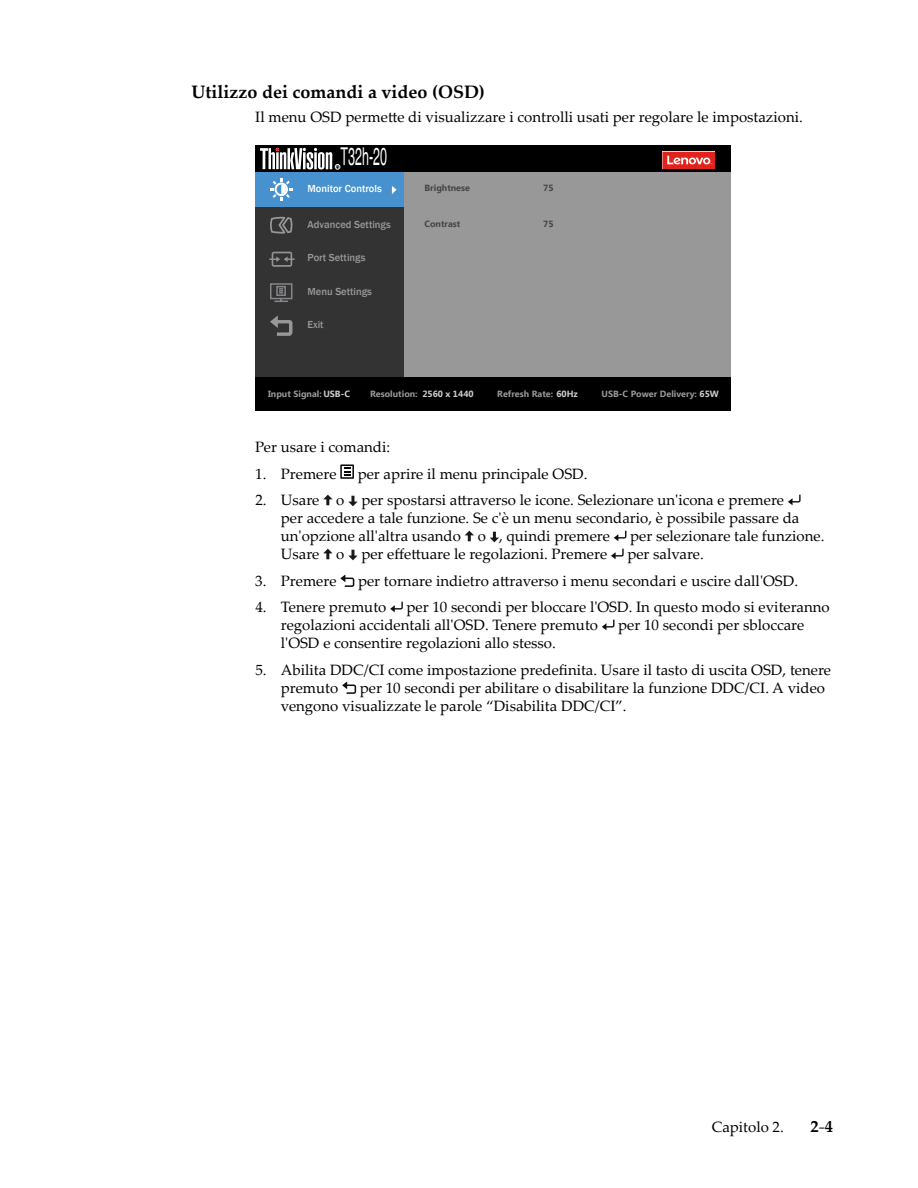
<style>
.page{position:relative;width:918px;height:1188px;background:#fff}
.page>*{position:absolute;margin:0;border:0;box-sizing:border-box;transform-origin:0 0}
.t1{font:condensed 24.6px "Helvetica";color:#fff;scale:.62 1}
.t2{font:700 18px "Palatino Linotype";color:#000}
.t3{font:700 16.5px "Palatino Linotype";color:#000}
.t4{font:15px/18px "Palatino Linotype";color:#000}
.t5{font:500 10.5px "Franklin Gothic";color:#999898}
.t6{font:500 10.5px "Franklin Gothic";color:#fff}
.t7{font:700 9px "Ebrima";color:#999898}
.t8{font:700 9px "Ebrima";color:#464646}
.s1{color:#ccc}
.s2{font-family:"Adobe Ming Std";font-weight:300}
</style>
<div class="page">
<div style="left:255px;top:145px;width:475px;height:265px;background:#000"></div>
<div style="left:403px;top:172px;width:327px;height:204px;background:#999898"></div>
<div style="left:255px;top:172px;width:148px;height:204px;background:#333"></div>
<svg style="left:662px;top:152px;width:53px;height:17px"></svg>
<svg style="left:270px;top:217px;width:23px;height:17px"></svg>
<svg style="left:270px;top:315px;width:23px;height:21px"></svg>
<div style="left:255px;top:172px;width:148px;height:34px;background:#4691ce"></div>
<svg style="left:270px;top:283px;width:23px;height:19px"></svg>
<svg style="left:270px;top:178px;width:22px;height:23px"></svg>
<svg style="left:260px;top:148px;width:80px;height:22px"></svg>
<svg style="left:392px;top:186px;width:5px;height:8px"></svg>
<svg style="left:269px;top:252px;width:26px;height:15px"></svg>
<svg style="left:340px;top:464px;width:14px;height:15px"></svg>
<svg style="left:323px;top:495px;width:10px;height:10px"></svg>
<svg style="left:348px;top:496px;width:10px;height:10px"></svg>
<svg style="left:788px;top:495px;width:13px;height:10px"></svg>
<svg style="left:465px;top:531px;width:9px;height:10px"></svg>
<svg style="left:490px;top:532px;width:9px;height:10px"></svg>
<svg style="left:614px;top:531px;width:12px;height:10px"></svg>
<svg style="left:323px;top:549px;width:10px;height:10px"></svg>
<svg style="left:348px;top:550px;width:10px;height:10px"></svg>
<svg style="left:611px;top:549px;width:13px;height:10px"></svg>
<svg style="left:340px;top:574px;width:14px;height:13px"></svg>
<svg style="left:390px;top:602px;width:13px;height:10px"></svg>
<svg style="left:602px;top:620px;width:12px;height:10px"></svg>
<svg style="left:342px;top:681px;width:14px;height:13px"></svg>
<p class="t2" style="left:192px;top:79px;width:295px">Utilizzo dei comandi a video (OSD)</p>
<p class="t4" style="left:255px;top:107px;width:549px">Il menu OSD permette di visualizzare i controlli usati per regolare le impostazioni.</p>
<h1 class="t1" style="left:341px;top:142px;width:76px">T32h-20</h1>
<p class="t6" style="left:307px;top:182px;width:76px">Monitor Controls</p>
<p class="t5" style="left:307px;top:218px;width:85px">Advanced Settings</p>
<p class="t5" style="left:307px;top:251px;width:60px">Port Settings</p>
<p class="t5" style="left:307px;top:285px;width:66px">Menu Settings</p>
<p class="t5" style="left:307px;top:318px;width:18px">Exit</p>
<p class="t8" style="left:424px;top:181px;width:47px">Brightnese</p>
<p class="t8" style="left:543px;top:181px;width:12px">75</p>
<p class="t8" style="left:424px;top:217px;width:37px">Contrast</p>
<p class="t8" style="left:543px;top:217px;width:12px">75</p>
<p class="t7" style="left:268px;top:387px;width:83px">Input Signal: <span class="s1">USB-C</span></p>
<p class="t7" style="left:370px;top:387px;width:105px">Resolution: <span class="s1">2560 x 1440</span></p>
<p class="t7" style="left:497px;top:387px;width:82px">Refresh Rate: <span class="s1">60Hz</span></p>
<p class="t7" style="left:602px;top:387px;width:119px">USB-C Power Delivery: <span class="s1">65W</span></p>
<p class="t4" style="left:255px;top:438px;width:136px">Per usare i comandi:</p>
<p class="t4" style="left:255px;top:464px;width:83px">1. Premere</p>
<p class="t4" style="left:358px;top:464px;width:231px">per aprire il menu principale OSD.</p>
<p class="t4" style="left:281px;top:491px;width:520px;text-indent:-26px">2. Usare o per spostarsi attraverso le icone. Selezionare un'icona e premere per accedere a tale funzione. Se c'è un menu secondario, è possibile passare da un'opzione all'altra usando o , quindi premere</p>
<p class="t4" style="left:630px;top:527px;width:196px">per selezionare tale funzione.</p>
<p class="t4" style="left:281px;top:545px;width:328px">Usare o per effettuare le regolazioni. Premere</p>
<p class="t4" style="left:627px;top:545px;width:78px">per salvare.</p>
<p class="t4" style="left:255px;top:571px;width:83px">3. Premere</p>
<p class="t4" style="left:358px;top:571px;width:442px">per tornare indietro attraverso i menu secondari e uscire dall'OSD.</p>
<p class="t4" style="left:255px;top:598px;width:133px">4. Tenere premuto</p>
<p class="t4" style="left:281px;top:598px;width:550px;text-indent:126px">per 10 secondi per bloccare l'OSD. In questo modo si eviteranno regolazioni accidentali all'OSD. Tenere premuto</p>
<p class="t4" style="left:618px;top:616px;width:188px">per 10 secondi per sbloccare</p>
<p class="t4" style="left:281px;top:634px;width:277px">l'OSD e consentire regolazioni allo stesso.</p>
<p class="t4" style="left:281px;top:660px;width:552px;text-indent:-26px">5. Abilita DDC/CI come impostazione predefinita. Usare il tasto di uscita OSD, tenere premuto</p>
<p class="t4" style="left:281px;top:678px;width:546px;text-indent:79px">per 10 secondi per abilitare o disabilitare la funzione DDC/CI. A video vengono visualizzate le parole “Disabilita DDC/CI”.</p>
<p class="t4" style="left:712px;top:1117px;width:74px">Capitolo 2.</p>
<p class="t3" style="left:811px;top:1115px;width:24px">2<span class="s2">-</span>4</p>
</div>
